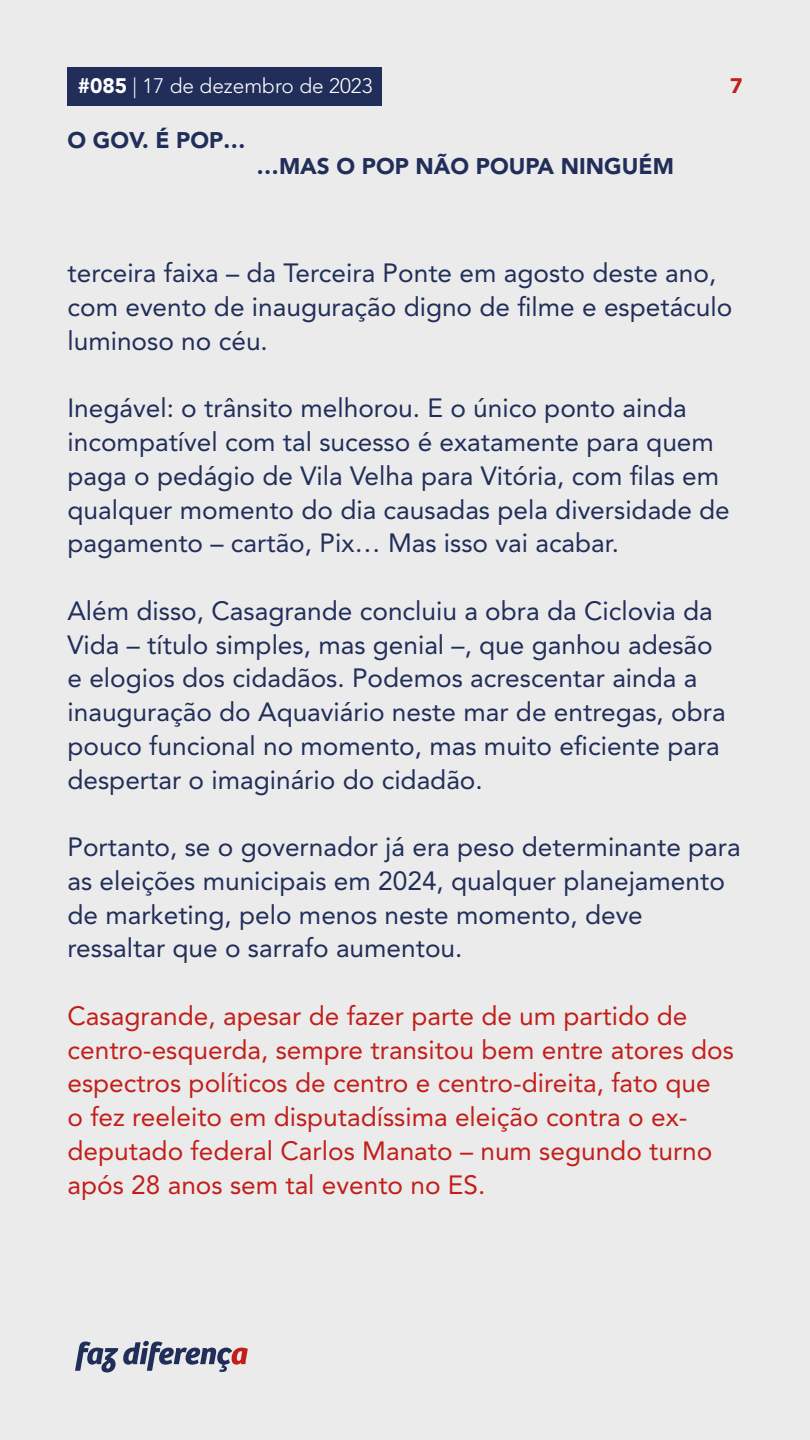
<style>
.page{position:relative;width:810px;height:1440px;background:#ebebeb}
.page>*{position:absolute;margin:0;border:0;box-sizing:border-box;transform-origin:0 0}
.TEXTO{font:26.25px/33.8px "Avenir LT Std";color:#212e59}
.TEXTO-2{font:26.25px/33.8px "Avenir LT Std";color:#c21f1a}
.TITULO-TOPO{font:900 22.5px "Avenir LT Std";color:#212e59}
.t1{font:300 20.92px "Avenir LT Std";color:#fff}
.t2{font:900 20.92px "Avenir LT Std";color:#c21f1a}
.s1{font-weight:900}
</style>
<div class="page">
<div style="left:68px;top:68px;width:314px;height:38px;background:#212e59"></div>
<svg style="left:75px;top:1341px;width:173px;height:31px"></svg>
<p class="t1" style="left:78px;top:74px;width:297px"><span class="s1">#085</span> | 17 de dezembro de 2023</p>
<p class="t2" style="left:730px;top:74px;width:14px">7</p>
<p class="TITULO-TOPO" style="left:68px;top:126px;width:180px">O GOV. É POP…</p>
<p class="TITULO-TOPO" style="left:256px;top:152px;width:419px">…MAS O POP NÃO POUPA NINGUÉM</p>
<p class="TEXTO" style="left:68px;top:257px;width:666px">terceira faixa – da Terceira Ponte em agosto deste ano, com evento de inauguração digno de filme e espetáculo luminoso no céu.</p>
<p class="TEXTO" style="left:68px;top:392px;width:664px">Inegável: o trânsito melhorou. E o único ponto ainda incompatível com tal sucesso é exatamente para quem paga o pedágio de Vila Velha para Vitória, com filas em qualquer momento do dia causadas pela diversidade de pagamento – cartão, Pix… Mas isso vai acabar.</p>
<p class="TEXTO" style="left:68px;top:594px;width:660px">Além disso, Casagrande concluiu a obra da Ciclovia da Vida – título simples, mas genial –, que ganhou adesão e elogios dos cidadãos. Podemos acrescentar ainda a inauguração do Aquaviário neste mar de entregas, obra pouco funcional no momento, mas muito eficiente para despertar o imaginário do cidadão.</p>
<p class="TEXTO" style="left:68px;top:830px;width:675px">Portanto, se o governador já era peso determinante para as eleições municipais em 2024, qualquer planejamento de marketing, pelo menos neste momento, deve ressaltar que o sarrafo aumentou.</p>
<p class="TEXTO-2" style="left:68px;top:999px;width:668px">Casagrande, apesar de fazer parte de um partido de centro-esquerda, sempre transitou bem entre atores dos espectros políticos de centro e centro-direita, fato que<br>o fez reeleito em disputadíssima eleição contra o ex&shy;deputado federal Carlos Manato – num segundo turno após 28 anos sem tal evento no ES.</p>
</div>
